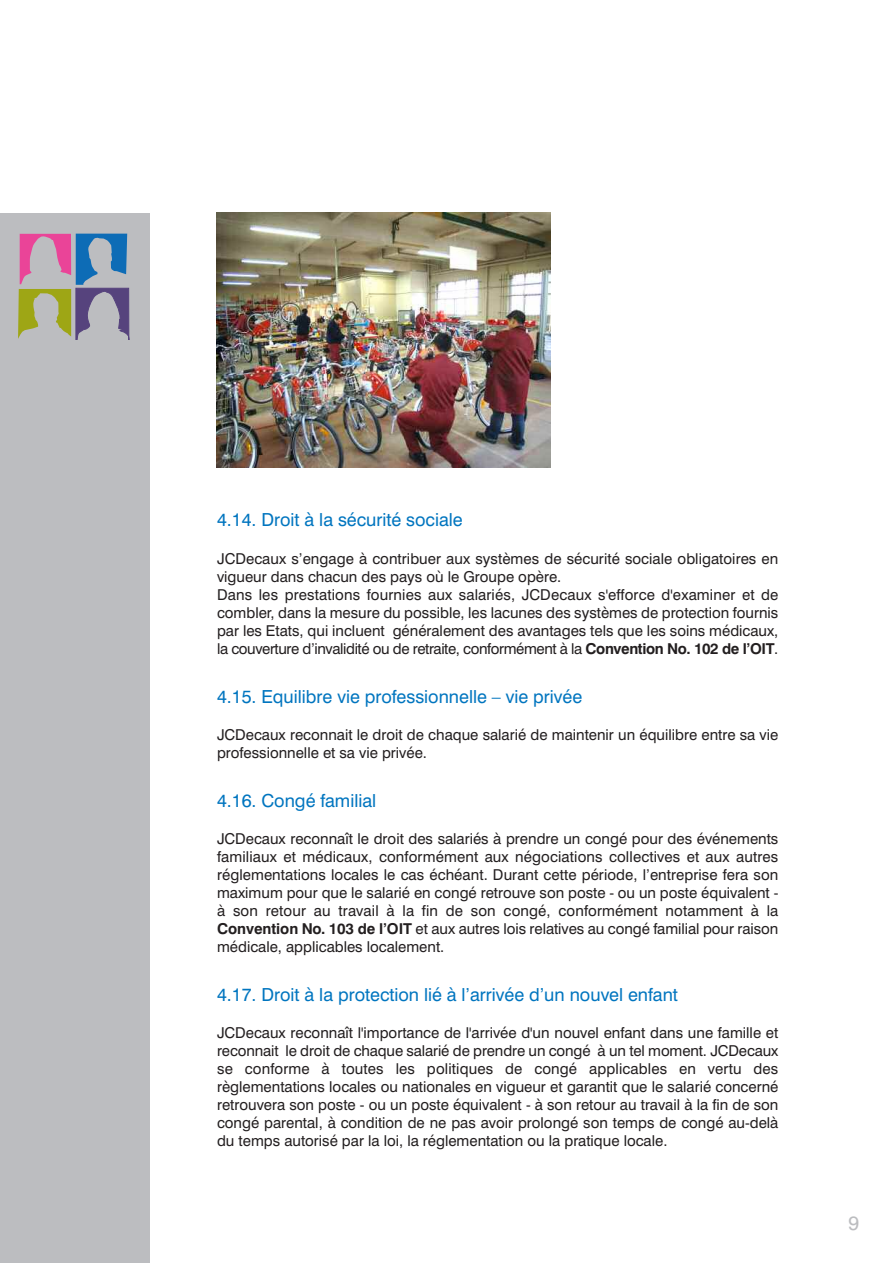
<style>
.page{position:relative;width:893px;height:1263px;background:#fff}
.page>*{position:absolute;margin:0;border:0;box-sizing:border-box;transform-origin:0 0}
.t1{font:19.5px "Swiss 721 BT";color:#bcbdc0}
.t2{font:18px "Swiss 721 BT";color:#0075bf}
.t3{font:15px/18px "Swiss 721 BT";color:#231f20}
.s1{font-weight:700}
</style>
<div class="page">
<div style="left:0;top:213px;width:150px;height:1050px;background:#bcbdc0"></div>
<svg style="left:18px;top:234px;width:111px;height:106px"></svg>
<img style="left:216px;top:213px;width:334px;height:254px">
<p class="t2" style="left:217px;top:513px;width:247px">4.14. Droit à la sécurité sociale</p>
<p class="t3" style="left:217px;top:551px;width:563px">JCDecaux s’engage à contribuer aux systèmes de sécurité sociale obligatoires en vigueur dans chacun des pays où le Groupe opère.<br>Dans les prestations fournies aux salariés, JCDecaux s'efforce d'examiner et de combler, dans la mesure du possible, les lacunes des systèmes de protection fournis par les Etats, qui incluent généralement des avantages tels que les soins médicaux, la couverture d’invalidité ou de retraite, conformément à la <span class="s1">Convention No. 102 de l’OIT</span>.</p>
<p class="t2" style="left:217px;top:689px;width:367px">4.15. Equilibre vie professionnelle – vie privée</p>
<p class="t3" style="left:217px;top:727px;width:563px">JCDecaux reconnait le droit de chaque salarié de maintenir un équilibre entre sa vie professionnelle et sa vie privée.</p>
<p class="t2" style="left:217px;top:794px;width:161px">4.16. Congé familial</p>
<p class="t3" style="left:217px;top:831px;width:563px;text-align:justify">JCDecaux reconnaît le droit des salariés à prendre un congé pour des événements familiaux et médicaux, conformément aux négociations collectives et aux autres réglementations locales le cas échéant. Durant cette période, l’entreprise fera son maximum pour que le salarié en congé retrouve son poste - ou un poste équivalent - à son retour au travail à la fin de son congé, conformément notamment à la <span class="s1">Convention No. 103 de l’OIT</span> et aux autres lois relatives au congé familial pour raison médicale, applicables localement.</p>
<p class="t2" style="left:217px;top:988px;width:462px">4.17. Droit à la protection lié à l’arrivée d’un nouvel enfant</p>
<p class="t3" style="left:217px;top:1025px;width:563px;text-align:justify">JCDecaux reconnaît l'importance de l'arrivée d'un nouvel enfant dans une famille et reconnait le droit de chaque salarié de prendre un congé à un tel moment. JCDecaux se conforme à toutes les politiques de congé applicables en vertu des règlementations locales ou nationales en vigueur et garantit que le salarié concerné retrouvera son poste - ou un poste équivalent - à son retour au travail à la fin de son congé parental, à condition de ne pas avoir prolongé son temps de congé au-delà du temps autorisé par la loi, la réglementation ou la pratique locale.</p>
<h1 class="t1" style="left:848px;top:1216px;width:12px">9</h1>
</div>
